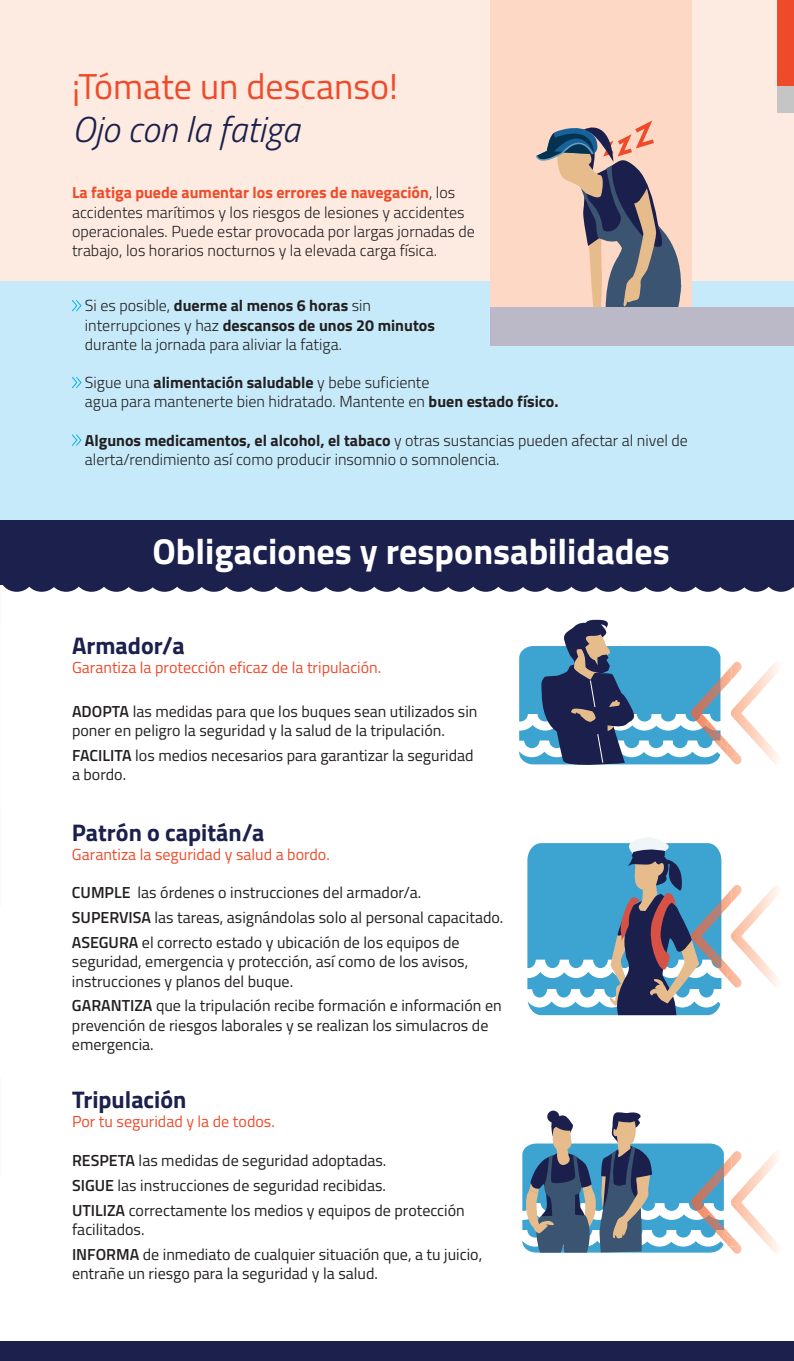
<style>
.page{position:relative;width:794px;height:1361px;background:#fff}
.page>*{position:absolute;margin:0;border:0;box-sizing:border-box;transform-origin:0 0}
.t1{font:700 36px "Titillium";color:#fff}
.t2{font:36px "Titillium";color:#ef4b2a}
.t3{font:italic 300 36px "Titillium";color:#1b204c}
.t4{font:700 24px "Titillium";color:#1b204c}
.t5{font:16px/19.2px "Titillium";color:#231f20}
.t6{font:300 16px/19.2px "Titillium";color:#231f20}
.t7{font:16px "Titillium";color:#ef4b2a}
.s1{font-weight:700;color:#ef4b2a}
.s2{font-weight:700}
.s3{font-weight:600}
</style>
<div class="page">
<div style="left:0;top:1341px;width:794px;height:20px;background:#1b204c"></div>
<div style="left:0;top:0;width:794px;height:544px;background:#fdeae0"></div>
<div style="left:0;top:281px;width:794px;height:243px;background:#c6eafa"></div>
<div style="left:490px;top:0;width:202px;height:344px;background:#fdd8c5"></div>
<div style="left:777px;top:0;width:17px;height:86px;background:#ef4b2a"></div>
<div style="left:777px;top:86px;width:17px;height:27px;background:#c5c5c5"></div>
<svg style="left:72px;top:300px;width:9px;height:11px"></svg>
<svg style="left:72px;top:377px;width:9px;height:11px"></svg>
<svg style="left:72px;top:434px;width:9px;height:12px"></svg>
<div style="left:0;top:520px;width:794px;height:64px;background:#1b204c"></div>
<svg style="left:0;top:584px;width:794px;height:8px"></svg>
<svg style="left:522px;top:1112px;width:256px;height:142px"></svg>
<div style="left:547px;top:1110px;width:12px;height:12px;background:#1b1f4c;border-radius:50%"></div>
<svg style="left:527px;top:838px;width:251px;height:178px"></svg>
<div style="left:490px;top:307px;width:304px;height:39px;background:#bbb8c7"></div>
<svg style="left:519px;top:619px;width:259px;height:146px"></svg>
<svg style="left:536px;top:120px;width:146px;height:187px"></svg>
<h1 class="t2" style="left:72px;top:60px;width:328px">¡Tómate un descanso!</h1>
<h1 class="t3" style="left:72px;top:104px;width:229px">Ojo con la fatiga</h1>
<p class="t6" style="left:72px;top:182px;width:404px"><span class="s1">La fatiga puede aumentar los errores de navegación</span>, los accidentes marítimos y los riesgos de lesiones y accidentes operacionales. Puede estar provocada por largas jornadas de trabajo, los horarios nocturnos y la elevada carga física.</p>
<p class="t6" style="left:85px;top:295px;width:351px">Si es posible, <span class="s2">duerme al menos 6 horas</span> sin interrupciones y haz <span class="s2">descansos de unos 20 minutos </span>durante la jornada para aliviar la fatiga.</p>
<p class="t6" style="left:85px;top:372px;width:475px">Sigue una <span class="s2">alimentación saludable</span> y bebe suficiente<br>agua para mantenerte bien hidratado. Mantente en <span class="s2">buen estado físico.</span></p>
<p class="t6" style="left:85px;top:430px;width:604px"><span class="s2">Algunos medicamentos, el alcohol, el tabaco</span> y otras sustancias pueden afectar al nivel de alerta/rendimiento así como producir insomnio o somnolencia.</p>
<h1 class="t1" style="left:152px;top:524px;width:519px">Obligaciones y responsabilidades</h1>
<h2 class="t4" style="left:72px;top:627px;width:114px">Armador/a</h2>
<p class="t7" style="left:72px;top:655px;width:311px">Garantiza la protección eficaz de la tripulación.</p>
<p class="t5" style="left:72px;top:701px;width:407px"><span class="s3">ADOPTA</span> las medidas para que los buques sean utilizados sin poner en peligro la seguridad y la salud de la tripulación.</p>
<p class="t5" style="left:72px;top:745px;width:403px"><span class="s3">FACILITA</span> los medios necesarios para garantizar la seguridad a bordo.</p>
<h2 class="t4" style="left:72px;top:814px;width:194px">Patrón o capitán/a</h2>
<p class="t7" style="left:72px;top:842px;width:259px">Garantiza la seguridad y salud a bordo.</p>
<p class="t5" style="left:72px;top:879px;width:433px;line-height:24.8px"><span class="s3">CUMPLE</span> las órdenes o instrucciones del armador/a.<br><span class="s3">SUPERVISA</span> las tareas, asignándolas solo al personal capacitado.<br><span class="s3">ASEGURA</span> el correcto estado y ubicación de los equipos de</p>
<p class="t5" style="left:72px;top:951px;width:398px">seguridad, emergencia y protección, así como de los avisos, instrucciones y planos del buque.</p>
<p class="t5" style="left:72px;top:995px;width:431px"><span class="s3">GARANTIZA</span> que la tripulación recibe formación e información en prevención de riesgos laborales y se realizan los simulacros de emergencia.</p>
<h2 class="t4" style="left:72px;top:1081px;width:116px">Tripulación</h2>
<p class="t7" style="left:72px;top:1110px;width:204px">Por tu seguridad y la de todos.</p>
<p class="t5" style="left:72px;top:1147px;width:394px;line-height:24.8px"><span class="s3">RESPETA</span> las medidas de seguridad adoptadas.<br><span class="s3">SIGUE</span> las instrucciones de seguridad recibidas.<br><span class="s3">UTILIZA</span> correctamente los medios y equipos de protección</p>
<p class="t5" style="left:72px;top:1216px;width:412px;line-height:24.8px">facilitados.<br><span class="s3">INFORMA</span> de inmediato de cualquier situación que, a tu juicio,</p>
<p class="t5" style="left:72px;top:1263px;width:307px">entrañe un riesgo para la seguridad y la salud.</p>
</div>
